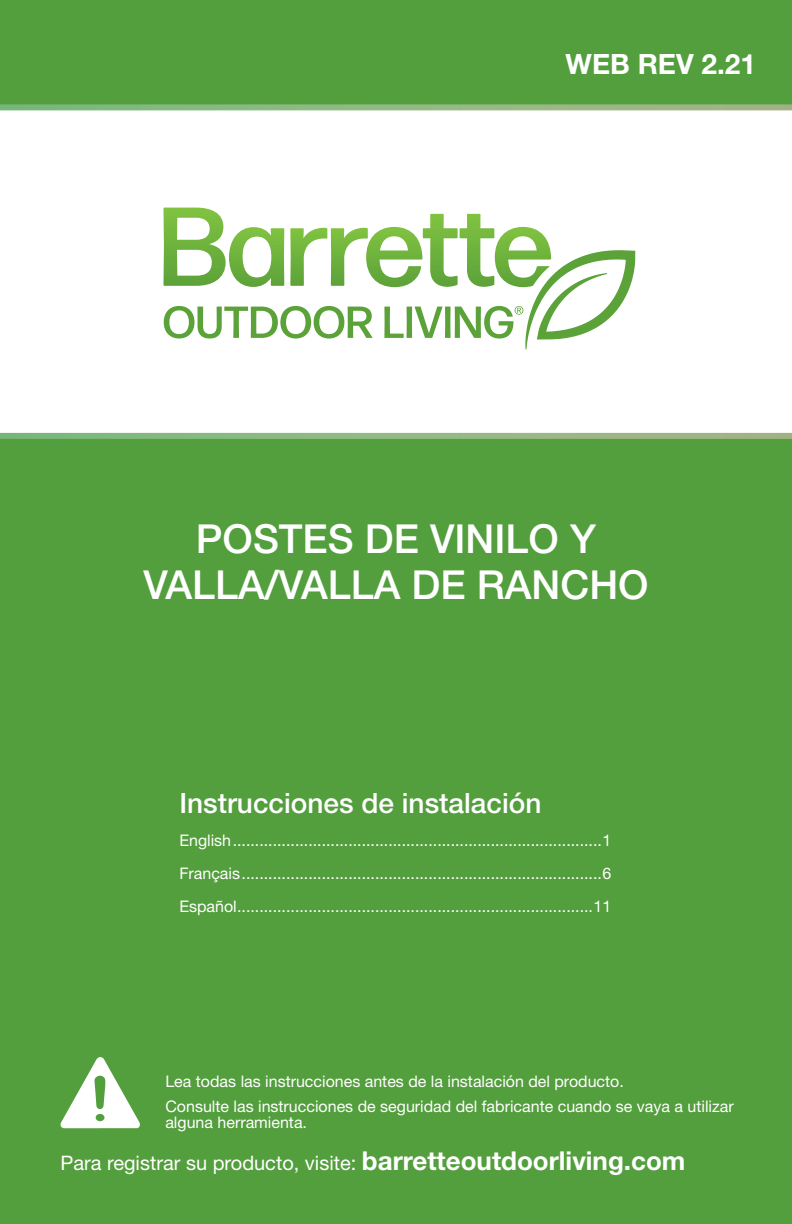
<style>
.page{position:relative;width:792px;height:1224px;background:#fff}
.page>*{position:absolute;margin:0;border:0;box-sizing:border-box;transform-origin:0 0}
.Headline{font:500 40px "Helvetica Neue LT Std";color:#fff}
.t1{font:500 28px "Helvetica Neue LT Std";color:#fff}
.t2{font:700 28px "Helvetica Neue LT Std";color:#fff}
.t3{font:20px "Helvetica Neue LT Std";color:#fff}
.Body_Copy{font:16px/16px "Helvetica Neue LT Std";color:#fff}
.s1{font-weight:700;font-size:26px}
</style>
<div class="page">
<div style="left:0;top:0;width:792px;height:104px;background:#539e3d"></div>
<div style="left:0;top:439px;width:792px;height:785px;background:#539e3d"></div>
<svg style="left:163px;top:208px;width:472px;height:141px"></svg>
<svg style="left:0;top:433px;width:792px;height:6px;background:#8eb780"></svg>
<svg style="left:0;top:104px;width:792px;height:6px;background:#8bb67d"></svg>
<svg style="left:60px;top:1057px;width:80px;height:71px"></svg>
<p class="t2" style="left:566px;top:47px;width:192px">WEB REV 2.21</p>
<p class="Headline" style="left:196px;top:515px;width:402px">POSTES DE VINILO Y</p>
<p class="Headline" style="left:143px;top:561px;width:507px">VALLA/VALLA DE RANCHO</p>
<p class="t1" style="left:179px;top:787px;width:364px">Instrucciones de instalación</p>
<p class="Body_Copy" style="left:179px;top:833px;width:433px">English...................................................................................1</p>
<p class="Body_Copy" style="left:179px;top:866px;width:433px">Français.................................................................................6</p>
<p class="Body_Copy" style="left:179px;top:899px;width:433px">Español................................................................................11</p>
<p class="Body_Copy" style="left:165px;top:1073px;width:460px">Lea todas las instrucciones antes de la instalación del producto.</p>
<p class="Body_Copy" style="left:165px;top:1098px;width:570px">Consulte las instrucciones de seguridad del fabricante cuando se vaya a utilizar alguna herramienta.</p>
<p class="t3" style="left:60px;top:1151px;width:627px">Para registrar su producto, visite: <span class="s1">barretteoutdoorliving.com</span></p>
</div>
